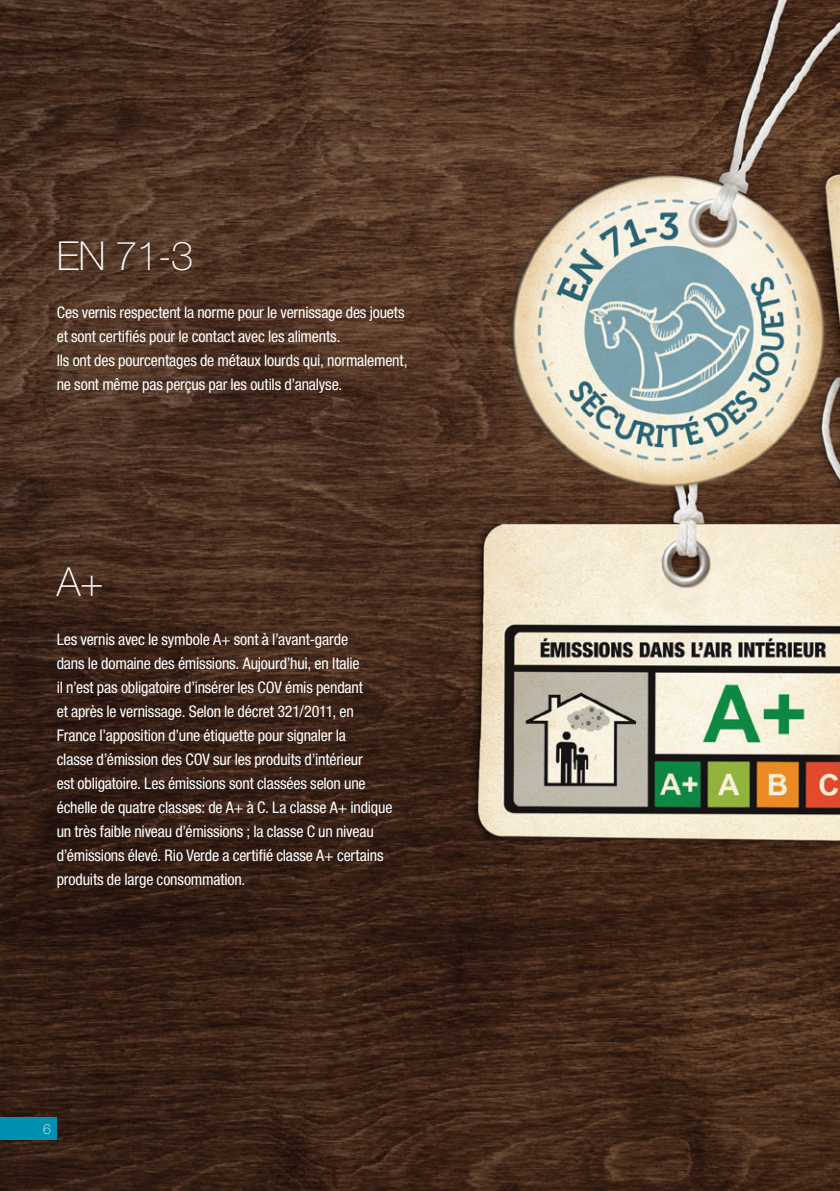
<style>
.page{position:relative;width:840px;height:1191px;background:#fff}
.page>*{position:absolute;margin:0;border:0;box-sizing:border-box;transform-origin:0 0}
.t1{font:100 40px "Helvetica Neue LT Std";color:#fff}
.t2{font:condensed 16px/24px "Helvetica Neue LT Std";letter-spacing:-.01em;color:#fff}
.t3{font:100 14px "Helvetica Neue LT Std";color:#fff}
</style>
<div class="page">
<img style="left:0;top:0;width:839px;height:1191px">
<div style="left:0;top:1117px;width:57px;height:23px;background:#0091b2"></div>
<h1 class="t1" style="left:57px;top:232px;width:138px">EN 71-3</h1>
<p class="t2" style="left:57px;top:300px;width:352px">Ces vernis respectent la norme pour le vernissage des jouets et sont certifiés pour le contact avec les aliments.<br>Ils ont des pourcentages de métaux lourds qui, normalement, ne sont même pas perçus par les outils d’analyse.</p>
<h1 class="t1" style="left:57px;top:558px;width:48px">A+</h1>
<p class="t2" style="left:57px;top:627px;width:337px">Les vernis avec le symbole A+ sont à l’avant-garde<br>dans le domaine des émissions. Aujourd’hui, en Italie<br>il n’est pas obligatoire d’insérer les COV émis pendant<br>et après le vernissage. Selon le décret 321/2011, en France l’apposition d’une étiquette pour signaler la<br>classe d’émission des COV sur les produits d’intérieur<br>est obligatoire. Les émissions sont classées selon une échelle de quatre classes: de A+ à C. La classe A+ indique un très faible niveau d’émissions ; la classe C un niveau d’émissions élevé. Rio Verde a certifié classe A+ certains produits de large consommation.</p>
<p class="t3" style="left:43px;top:1120px;width:9px">6</p>
</div>
